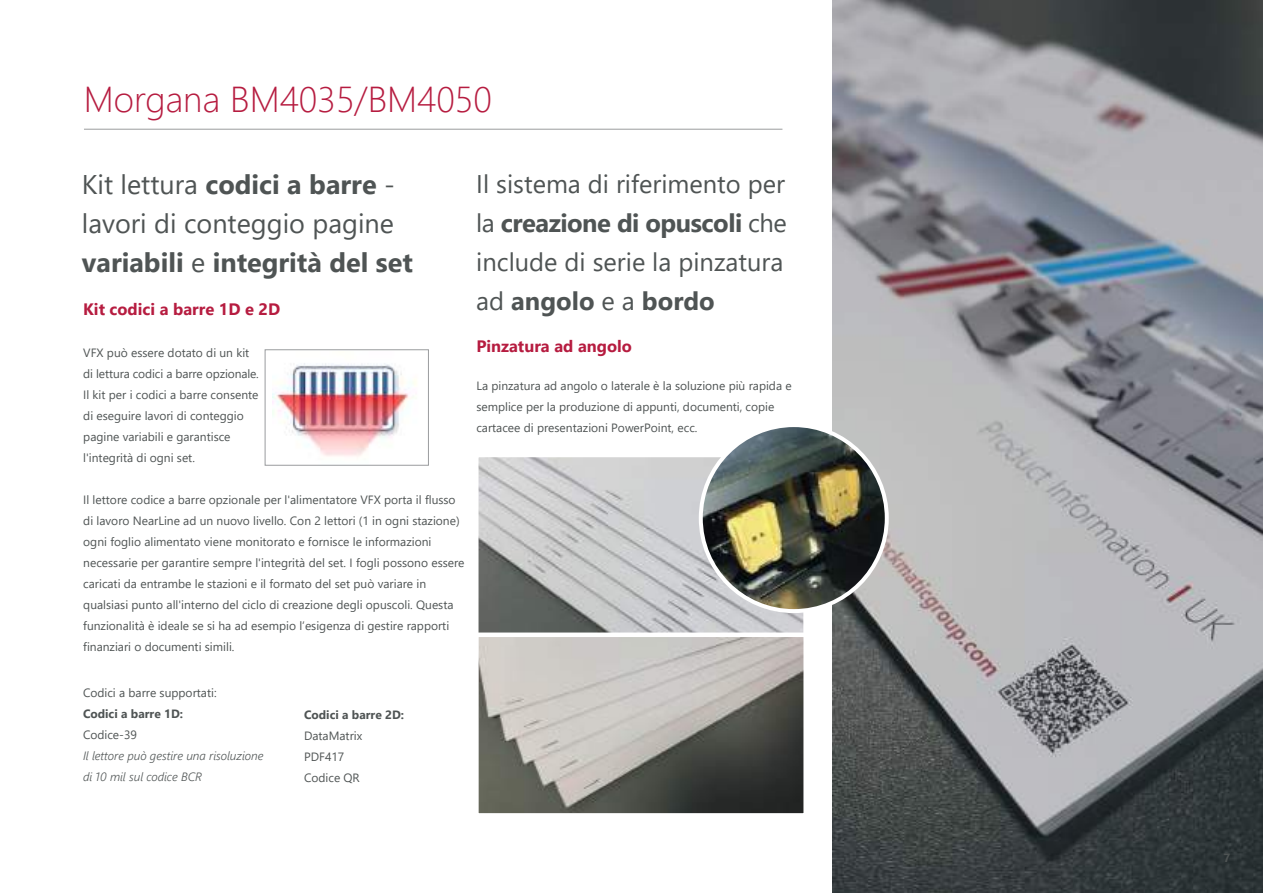
<style>
.page{position:relative;width:1263px;height:893px;background:#fff}
.page>*{position:absolute;margin:0;border:0;box-sizing:border-box;transform-origin:0 0}
.t1{font:300 36px "Segoe UI";color:#b61c40}
.t2{font:700 27px/39px "Segoe UI";color:#4f5454}
.t3{font:25.5px/39px "Segoe UI";color:#4f5454}
.t4{font:700 16.5px "Segoe UI";color:#b61c40}
.t5{font:12px/21px "Segoe UI";color:#4f5454}
.t6{font:italic 300 12px/21px "Segoe UI";color:#4f5454}
.t7{font:700 12px "Segoe UI";color:#4f5454}
.s1{font-weight:400}
.s2{font-weight:700}
</style>
<div class="page">
<img style="left:832px;top:0;width:431px;height:893px">
<hr style="left:84px;top:129px;width:698px;height:1px;background:#9a9c9e">
<img style="left:479px;top:458px;width:324px;height:355px">
<div style="left:474px;top:453px;width:334px;height:185px;border:4px solid #fff"></div>
<img style="left:701px;top:425px;width:186px;height:186px;border-radius:93px">
<div style="left:699px;top:423px;width:190px;height:190px;border:4px solid #fff;border-radius:50%"></div>
<img style="left:272px;top:363px;width:145px;height:94px">
<div style="left:265px;top:349px;width:164px;height:117px;border:1px solid #9a9c9e"></div>
<div style="left:474px;top:632px;width:334px;height:186px;border:4px solid #fff"></div>
<h1 class="t1" style="left:84px;top:66px;width:410px">Morgana BM4035/BM4050</h1>
<h2 class="t2" style="left:82px;top:163px;width:332px"><span class="s1">Kit lettura</span> codici a barre <span class="s1">- lavori di conteggio pagine </span>variabili <span class="s1">e</span> integrità del set</h2>
<h3 class="t4" style="left:83px;top:294px;width:198px">Kit codici a barre 1D e 2D</h3>
<p class="t5" style="left:83px;top:342px;width:177px">VFX può essere dotato di un kit di lettura codici a barre opzionale.<br>Il kit per i codici a barre consente di eseguire lavori di conteggio pagine variabili e garantisce l'integrità di ogni set.</p>
<p class="t5" style="left:83px;top:489px;width:383px">Il lettore codice a barre opzionale per l'alimentatore VFX porta il flusso di lavoro NearLine ad un nuovo livello. Con 2 lettori (1 in ogni stazione) ogni foglio alimentato viene monitorato e fornisce le informazioni necessarie per garantire sempre l'integrità del set. I fogli possono essere caricati da entrambe le stazioni e il formato del set può variare in qualsiasi punto all'interno del ciclo di creazione degli opuscoli. Questa funzionalità è ideale se si ha ad esempio l’esigenza di gestire rapporti finanziari o documenti simili.</p>
<p class="t5" style="left:83px;top:681px;width:135px">Codici a barre supportati:</p>
<p class="t7" style="left:83px;top:702px;width:102px">Codici a barre 1D:</p>
<p class="t5" style="left:83px;top:723px;width:55px">Codice-39</p>
<p class="t6" style="left:83px;top:743px;width:182px">Il lettore può gestire una risoluzione di 10 mil sul codice BCR</p>
<p class="t7" style="left:304px;top:703px;width:102px">Codici a barre 2D:</p>
<p class="t5" style="left:304px;top:724px;width:60px">DataMatrix<br>PDF417<br>Codice QR</p>
<h3 class="t3" style="left:476px;top:162px;width:312px">Il sistema di riferimento per la <span class="s2">creazione di opuscoli</span> che include di serie la pinzatura ad <span class="s2">angolo</span> e a <span class="s2">bordo</span></h3>
<h3 class="t4" style="left:476px;top:331px;width:157px">Pinzatura ad angolo</h3>
<p class="t5" style="left:476px;top:375px;width:317px">La pinzatura ad angolo o laterale è la soluzione più rapida e semplice per la produzione di appunti, documenti, copie cartacee di presentazioni PowerPoint, ecc.</p>
<p class="t7" style="left:1223px;top:847px;width:8px">7</p>
</div>
